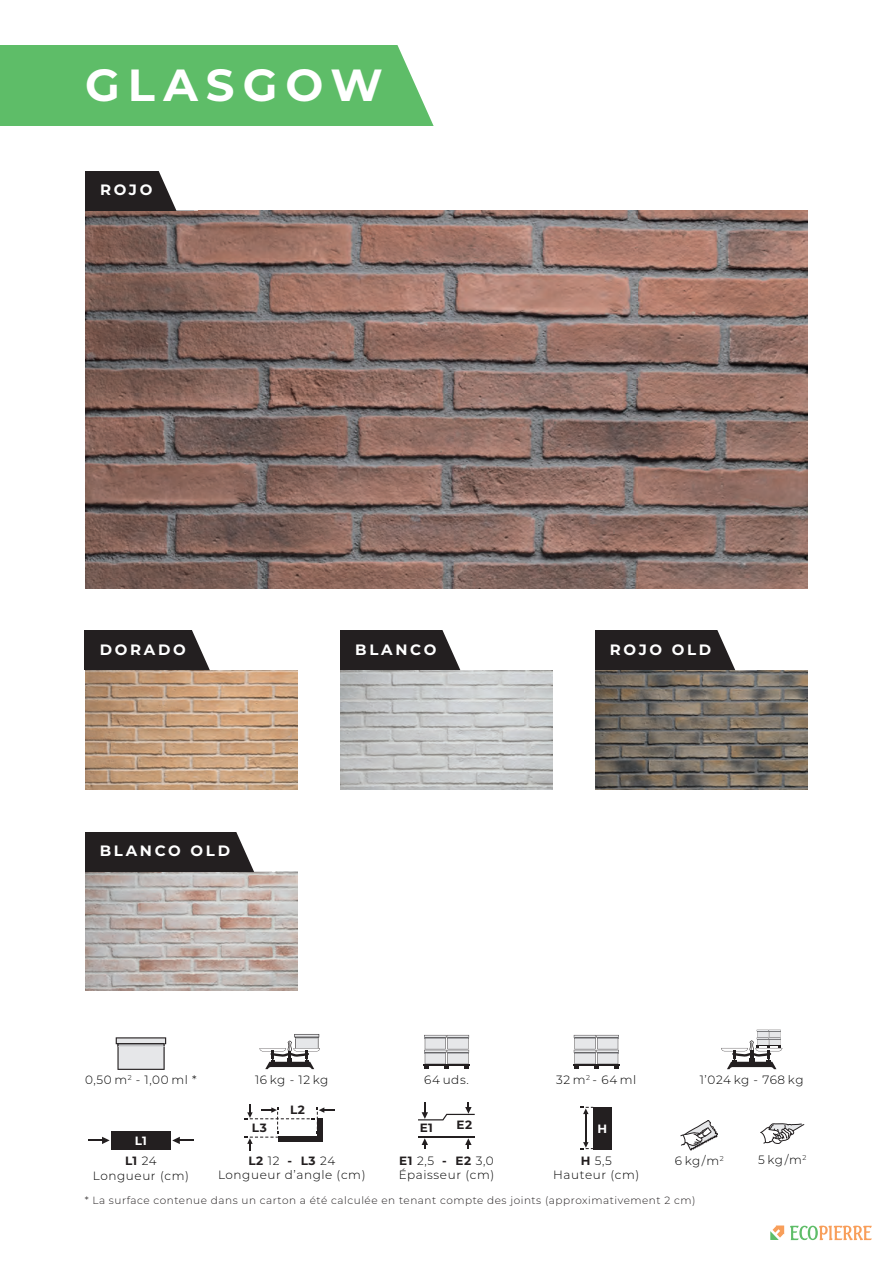
<style>
.page{position:relative;width:893px;height:1263px;background:#fff}
.page>*{position:absolute;margin:0;border:0;box-sizing:border-box;transform-origin:0 0}
.t1{font:700 45px "Montserrat";letter-spacing:.18em;color:#fff}
.t2{font:700 15px "Montserrat";letter-spacing:.18em;color:#fff}
.t3{font:300 12px/14.4px "Montserrat";letter-spacing:.05em;color:#000;text-align:center}
.t4{font:300 12px "Montserrat";letter-spacing:.03em;color:#000}
.t5{font:700 12px "Montserrat";letter-spacing:.05em;color:#231f20}
.t6{font:700 12px/20.4px "Montserrat";color:#fff;text-align:center}
.t7{font:300 10.5px "Montserrat";letter-spacing:.05em;color:#231f20}
.s1{font-weight:700;color:#231f20}
.s2{color:#231f20}
.s3{font-weight:300;color:#000}
</style>
<div class="page">
<img style="left:85px;top:210px;width:723px;height:379px">
<svg style="left:88px;top:1137px;width:22px;height:7px"></svg>
<svg style="left:172px;top:1137px;width:21px;height:7px"></svg>
<div style="left:111px;top:1131px;width:60px;height:19px;background:#231f20"></div>
<svg style="left:245px;top:1104px;width:89px;height:47px"></svg>
<div style="left:593px;top:1107px;width:18px;height:42px;background:#231f20"></div>
<svg style="left:581px;top:1107px;width:12px;height:42px"></svg>
<hr style="left:418px;top:1136px;width:57px;height:1px;background:#231f20">
<svg style="left:422px;top:1138px;width:6px;height:11px"></svg>
<svg style="left:465px;top:1138px;width:7px;height:11px"></svg>
<svg style="left:418px;top:1102px;width:57px;height:18px"></svg>
<img style="left:85px;top:670px;width:213px;height:119px">
<img style="left:340px;top:670px;width:213px;height:119px">
<img style="left:595px;top:670px;width:213px;height:119px">
<img style="left:85px;top:872px;width:213px;height:119px">
<svg style="left:770px;top:1225px;width:14px;height:15px"></svg>
<svg style="left:790px;top:1225px;width:82px;height:15px"></svg>
<div style="left:85px;top:630px;width:142px;height:40px;background:#231f20"></div>
<svg style="left:192px;top:630px;width:35px;height:40px"></svg>
<div style="left:340px;top:630px;width:138px;height:40px;background:#231f20"></div>
<svg style="left:442px;top:630px;width:36px;height:40px"></svg>
<div style="left:595px;top:630px;width:158px;height:40px;background:#231f20"></div>
<svg style="left:717px;top:630px;width:36px;height:40px"></svg>
<div style="left:85px;top:832px;width:186px;height:39px;background:#231f20"></div>
<svg style="left:233px;top:832px;width:43px;height:40px"></svg>
<svg style="left:680px;top:1120px;width:38px;height:30px"></svg>
<div style="left:0;top:45px;width:435px;height:80px;background:#5ebd68"></div>
<svg style="left:391px;top:45px;width:44px;height:81px"></svg>
<div style="left:85px;top:171px;width:109px;height:39px;background:#231f20"></div>
<svg style="left:155px;top:171px;width:43px;height:40px"></svg>
<svg style="left:116px;top:1037px;width:50px;height:33px;background:#c9c9cb"></svg>
<hr style="left:424px;top:1035px;width:22px;height:2px;background:#231f20">
<hr style="left:447px;top:1035px;width:22px;height:2px;background:#231f20">
<hr style="left:423px;top:1064px;width:47px;height:2px;background:#231f20">
<svg style="left:424px;top:1036px;width:45px;height:33px"></svg>
<hr style="left:294px;top:1034px;width:25px;height:3px;background:#231f20">
<svg style="left:259px;top:1035px;width:61px;height:34px"></svg>
<svg style="left:721px;top:1030px;width:61px;height:39px"></svg>
<hr style="left:574px;top:1035px;width:22px;height:2px;background:#231f20">
<hr style="left:597px;top:1035px;width:22px;height:3px;background:#231f20">
<hr style="left:573px;top:1064px;width:46px;height:2px;background:#231f20">
<svg style="left:574px;top:1036px;width:45px;height:33px"></svg>
<svg style="left:760px;top:1123px;width:44px;height:21px"></svg>
<h1 class="t1" style="left:85px;top:53px;width:299px">GLASGOW</h1>
<p class="t2" style="left:100px;top:179px;width:54px">ROJO</p>
<p class="t2" style="left:100px;top:639px;width:88px">DORADO</p>
<p class="t2" style="left:355px;top:639px;width:83px">BLANCO</p>
<p class="t2" style="left:610px;top:639px;width:103px">ROJO OLD</p>
<p class="t2" style="left:100px;top:840px;width:132px">BLANCO OLD</p>
<p class="t3" style="left:85px;top:1072px;width:113px">0,50 m<sup>2</sup> - 1,00 ml *</p>
<p class="t3" style="left:255px;top:1072px;width:75px">16 kg - 12 kg</p>
<p class="t3" style="left:424px;top:1072px;width:46px">64 uds.</p>
<p class="t3" style="left:556px;top:1072px;width:82px">32 m<sup>2</sup> - 64 ml</p>
<p class="t4" style="left:700px;top:1071px;width:105px">1’024 kg - 768 kg</p>
<p class="t5" style="left:290px;top:1101px;width:16px">L2</p>
<p class="t5" style="left:420px;top:1119px;width:15px">E1</p>
<p class="t5" style="left:457px;top:1116px;width:17px">E2</p>
<p class="t6" style="left:597px;top:1117px;width:11px">H</p>
<p class="t3" style="left:399px;top:1153px;width:97px;text-align:left"><span class="s1">E1</span> 2,5 <span class="s1">- E2</span> 3,0<br>Épaisseur (cm)</p>
<p class="t5" style="left:252px;top:1119px;width:17px">L3</p>
<p class="t3" style="left:218px;top:1153px;width:149px"><span class="s1">L2</span> 12 <span class="s1">- L3</span> 24<br>Longueur d’angle (cm)</p>
<p class="t3" style="left:553px;top:1153px;width:88px"><span class="s1">H</span> 5,5<br>Hauteur (cm)</p>
<p class="t6" style="left:125px;top:1130px;width:33px">L1<br><span class="s2">L1</span> <span class="s3">24</span></p>
<p class="t3" style="left:93px;top:1168px;width:98px">Longueur (cm)</p>
<p class="t3" style="left:675px;top:1153px;width:50px">6 kg/m<sup>2</sup></p>
<p class="t7" style="left:85px;top:1193px;width:612px">* La surface contenue dans un carton a été calculée en tenant compte des joints (approximativement 2 cm)</p>
<p class="t3" style="left:758px;top:1152px;width:50px">5 kg/m<sup>2</sup></p>
</div>
